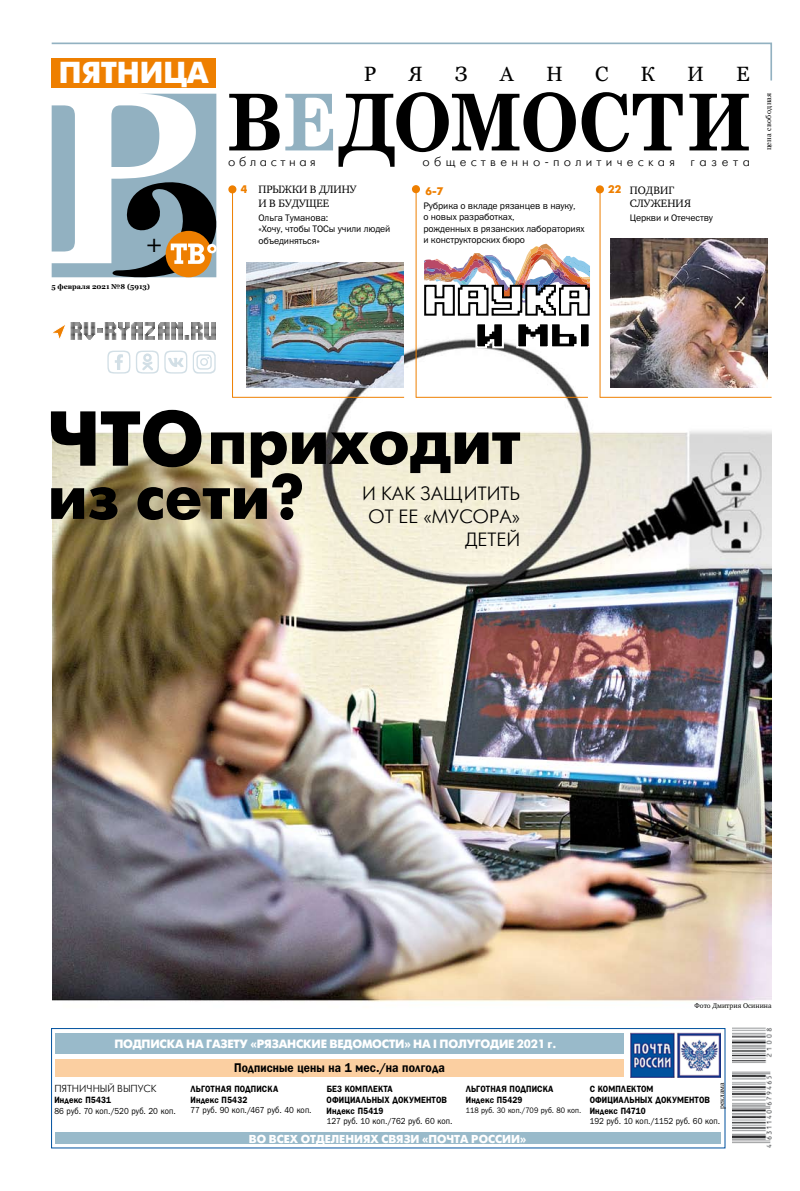
<style>
.page{position:relative;width:800px;height:1191px;background:#fff}
.page>*{position:absolute;margin:0;border:0;box-sizing:border-box;transform-origin:0 0}
.t1{font:700 65.1px "Futuris C";color:#000}
.t2{font:700 63.5px "Futuris C";color:#000}
.t3{font:700 30.3px "Futuris C";color:#fff}
.t4{font:26.4px "Times";color:#000}
.t5{font:20.7px "Georgia";color:#000}
.t6{font:19.2px/23px "Futuris C";color:#000;text-align:right}
.t7{font:13px "Futuris C";letter-spacing:.33em;color:#000}
.t8{font:700 12.7px "Bloknot C";color:#000;scale:.9 1}
.t9{font:700 12px "Futuris C";letter-spacing:-.015em;color:#fff}
.t10{font:700 11.5px "Futuris C";color:#fff}
.t11{font:11px/13.1px "Charter C";color:#000}
.t12{font:700 11px "Futuris C";color:#ee7f00}
.t13{font:10.2px "Futuris C";color:#000}
.t14{font:9.5px/11.4px "Franklin Gothic Book C";letter-spacing:-.01em;color:#000}
.t15{font:700 9.2px/11px "Bloknot C";letter-spacing:.01em;color:#000;scale:.9 1}
.t16{font:8.8px "Bloknot C";letter-spacing:.015em;color:#000;scale:.9 1}
.t17{font:8px "Bloknot C";letter-spacing:.02em;color:#000;scale:.9 1}
.t18{font:7.4px "Georgia";letter-spacing:.045em;color:#000}
.t19{font:700 7.1px "Georgia";color:#000}
.t20{font:7px "Charter C";color:#000}
.s1{font-family:"Futuris C";font-weight:700;color:#ee7f00}
.s2{font-size:77.6px}
.s3{font-size:13px}
</style>
<div class="page">
<img style="left:52px;top:293px;width:719px;height:739px">
<svg style="left:285px;top:92px;width:290px;height:75px"></svg>
<svg style="left:581px;top:92px;width:101px;height:60px"></svg>
<svg style="left:689px;top:94px;width:59px;height:56px"></svg>
<div style="left:51px;top:58px;width:165px;height:29px;background:#ee7f00"></div>
<svg style="left:51px;top:42px;width:721px;height:39px"></svg>
<svg style="left:52px;top:94px;width:227px;height:184px"></svg>
<svg style="left:52px;top:322px;width:164px;height:19px"></svg>
<svg style="left:107px;top:350px;width:23px;height:24px"></svg>
<svg style="left:136px;top:350px;width:51px;height:24px"></svg>
<div style="left:143px;top:353px;width:9px;height:9px;border:2px solid #d2dfe6;border-radius:50%"></div>
<svg style="left:193px;top:351px;width:23px;height:22px"></svg>
<svg style="left:194px;top:352px;width:20px;height:20px"></svg>
<img style="left:732px;top:1027px;width:39px;height:121px">
<div style="left:51px;top:1028px;width:674px;height:120px;border:1px solid #00519e"></div>
<div style="left:55px;top:1033px;width:568px;height:20px;background:#99baca"></div>
<div style="left:55px;top:1132px;width:665px;height:12px;background:#99baca"></div>
<div style="left:55px;top:1059px;width:568px;height:17px;background:#fbcfa1"></div>
<img style="left:630px;top:1033px;width:90px;height:44px">
<hr style="left:416px;top:397px;width:171px;height:1px;background:#ee7f00">
<hr style="left:416px;top:190px;width:1px;height:207px;background:#ee7f00">
<div style="left:412px;top:185px;width:8px;height:8px;background:#ee7f00;border-radius:50%"></div>
<hr style="left:599px;top:397px;width:172px;height:1px;background:#ee7f00">
<hr style="left:599px;top:190px;width:1px;height:207px;background:#ee7f00">
<div style="left:595px;top:185px;width:8px;height:8px;background:#ee7f00;border-radius:50%"></div>
<hr style="left:232px;top:397px;width:172px;height:1px;background:#ee7f00">
<hr style="left:232px;top:190px;width:1px;height:207px;background:#ee7f00">
<div style="left:228px;top:185px;width:8px;height:8px;background:#ee7f00;border-radius:50%"></div>
<img style="left:246px;top:263px;width:158px;height:124px">
<svg style="left:423px;top:244px;width:168px;height:105px"></svg>
<img style="left:610px;top:238px;width:157px;height:149px">
<p class="t3" style="left:59px;top:56px;width:151px">пятница</p>
<p class="t4" style="left:147px;top:229px;width:16px">+</p>
<p class="t19" style="left:51px;top:282px;width:100px">5 февраля 2021 №8 (5913)</p>
<p class="t5" style="left:364px;top:62px;width:14px">р</p>
<p class="t5" style="left:408px;top:62px;width:16px">я</p>
<p class="t5" style="left:455px;top:62px;width:14px">з</p>
<p class="t5" style="left:500px;top:62px;width:15px">а</p>
<p class="t5" style="left:546px;top:62px;width:18px">н</p>
<p class="t5" style="left:595px;top:62px;width:15px">с</p>
<p class="t5" style="left:640px;top:62px;width:16px">к</p>
<p class="t5" style="left:687px;top:62px;width:18px">и</p>
<p class="t5" style="left:736px;top:62px;width:15px">е</p>
<p class="t7" style="left:228px;top:155px;width:89px">областная</p>
<p class="t7" style="left:422px;top:155px;width:329px">общественно-политическая газета</p>
<p class="t11" style="left:240px;top:183px;width:117px"><span class="s1">4</span> Прыжки в длину</p>
<p class="t12" style="left:425px;top:185px;width:19px">6-7</p>
<p class="t12" style="left:608px;top:183px;width:15px">22</p>
<p class="t11" style="left:258px;top:196px;width:72px">и в будущее</p>
<p class="t14" style="left:258px;top:212px;width:133px">Ольга Туманова:<br>«Хочу, чтобы ТОСы учили людей объединяться»</p>
<p class="t14" style="left:423px;top:200px;width:163px">Рубрика о вкладе рязанцев в науку,<br>о новых разработках,<br>рожденных в рязанских лабораториях и конструкторских бюро</p>
<p class="t11" style="left:629px;top:184px;width:63px">Подвиг служения</p>
<p class="t14" style="left:629px;top:212px;width:85px">Церкви и Отечеству</p>
<p class="t18" style="left:764px;top:150px;width:60px;rotate:-90deg">цена свободная</p>
<p class="t1" style="left:48px;top:405px;width:474px"><span class="s2">ЧТО</span> приходит</p>
<p class="t2" style="left:48px;top:461px;width:257px">из сети?</p>
<p class="t6" style="left:362px;top:483px;width:159px">И как защитить от ее «мусора» детей</p>
<p class="t20" style="left:694px;top:1002px;width:78px">Фото Дмитрия Осинина</p>
<p class="t9" style="left:114px;top:1037px;width:174px">подписка на ГАЗЕТУ «рЯЗАНСКИ</p>
<p class="t9" style="left:320px;top:1037px;width:155px">Е ВЕДОМОСТИ» НА I полуго</p>
<p class="t9" style="left:490px;top:1037px;width:68px">дие 2021 г.</p>
<p class="t13" style="left:54px;top:1083px;width:91px">ПЯТНИЧНЫЙ ВЫПУСК</p>
<p class="t15" style="left:54px;top:1094px;width:65px">Индекс П5431</p>
<p class="t16" style="left:54px;top:1105px;width:136px">86 руб. 70 коп./520 руб. 20 коп.</p>
<p class="t8" style="left:234px;top:1060px;width:235px">Подписные цены на <span class="s3">1 мес./на полгода</span></p>
<p class="t15" style="left:190px;top:1083px;width:99px">льготная подписка<br>Индекс П5432</p>
<p class="t16" style="left:190px;top:1105px;width:136px">77 руб. 90 коп./467 руб. 40 коп.</p>
<p class="t15" style="left:326px;top:1083px;width:135px">Без комплекта официальных документов<br>Индекс П5419</p>
<p class="t16" style="left:326px;top:1116px;width:141px">127 руб. 10 коп./762 руб. 60 коп.</p>
<p class="t15" style="left:465px;top:1082px;width:99px">льготная подписка<br>Индекс П5429</p>
<p class="t17" style="left:465px;top:1105px;width:130px">118 руб. 30 коп./709 руб. 80 коп.</p>
<p class="t10" style="left:249px;top:1132px;width:189px">ВО ВСЕХ отделенияХ связи «Почт</p>
<p class="t10" style="left:460px;top:1132px;width:68px">а России»</p>
<p class="t20" style="left:717px;top:1108px;width:28px;rotate:-90deg">реклама</p>
<p class="t15" style="left:589px;top:1083px;width:135px">С комплектом официальных документов<br>Индекс П4710</p>
<p class="t16" style="left:589px;top:1116px;width:146px">192 руб. 10 коп./1152 руб. 60 коп.</p>
</div>
